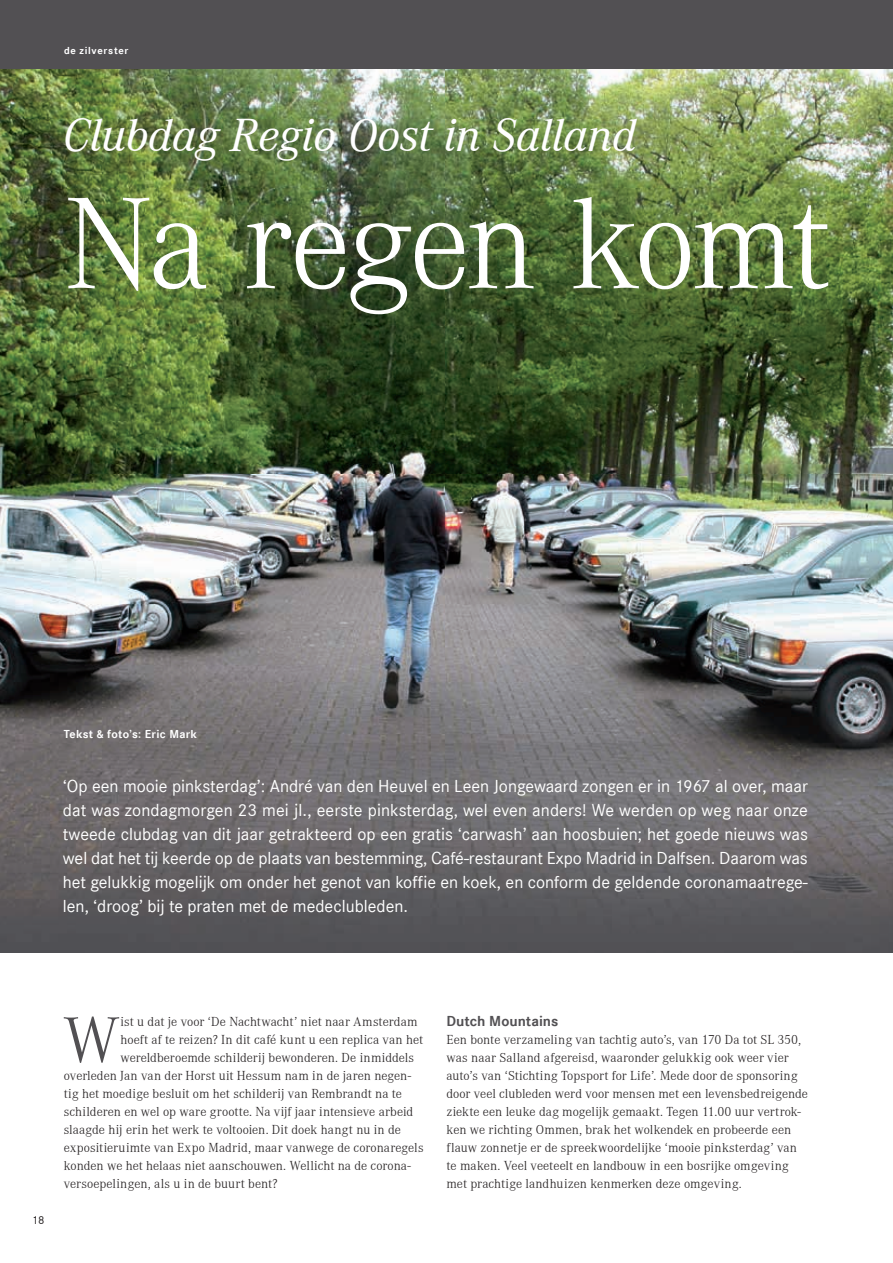
<style>
.page{position:relative;width:893px;height:1263px;background:#fff}
.page>*{position:absolute;margin:0;border:0;box-sizing:border-box;transform-origin:0 0}
.t1{font:300 135px "Corporate A";letter-spacing:-.035em;color:#fff}
.t2{font:300 67.35px "Corporate A";color:#525053}
.t3{font:italic 48px "Corporate A";letter-spacing:-.01em;color:#fff}
.t4{font:18px/24px "Corporate S";color:#fff;text-align:justify}
.t5{font:700 15px "Corporate S";color:#525053}
.t6{font:300 13.5px/18px "Corporate A";letter-spacing:.005em;color:#231f20}
.t7{font:700 12px "Corporate S";letter-spacing:.03em;color:#fff}
.t8{font:12px "Corporate S";color:#231f20}
.t9{font:700 10.5px "Corporate S";letter-spacing:.065em;color:#fff}
</style>
<div class="page">
<img style="left:0;top:68px;width:893px;height:884px">
<div style="left:0;top:0;width:893px;height:68px;background:#525053"></div>
<p class="t9" style="left:64px;top:44px;width:66px">de zilverster</p>
<h3 class="t3" style="left:63px;top:108px;width:575px">Clubdag Regio Oost in Salland</h3>
<h1 class="t1" style="left:64px;top:170px;width:768px">Na regen komt</h1>
<p class="t7" style="left:64px;top:727px;width:135px">Tekst &amp; foto’s: Eric Mark</p>
<p class="t4" style="left:63px;top:774px;width:747px">‘Op een mooie pinksterdag’: André van den Heuvel en Leen Jongewaard zongen er in 1967 al over, maar dat was zondagmorgen 23 mei jl., eerste pinksterdag, wel even anders! We werden op weg naar onze tweede clubdag van dit jaar getrakteerd op een gratis ‘carwash’ aan hoosbuien; het goede nieuws was wel dat het tij keerde op de plaats van bestemming, Café-restaurant Expo Madrid in Dalfsen. Daarom was het gelukkig mogelijk om onder het genot van koffie en koek, en conform de geldende coronamaatrege&shy;len, ‘droog’ bij te praten met de medeclubleden.</p>
<p class="t8" style="left:32px;top:1213px;width:14px">18</p>
<h2 class="t2" style="left:63px;top:1003px;width:59px">W</h2>
<p class="t6" style="left:120px;top:1013px;width:299px">ist u dat je voor ‘De Nachtwacht’ niet naar Amsterdam</p>
<p class="t6" style="left:120px;top:1031px;width:304px">hoeft af te reizen? In dit café kunt u een replica van het</p>
<p class="t6" style="left:120px;top:1049px;width:295px">wereldberoemde schilderij bewonderen. De inmiddels</p>
<p class="t6" style="left:64px;top:1067px;width:349px">overleden Jan van der Horst uit Hessum nam in de jaren negen-</p>
<p class="t6" style="left:64px;top:1085px;width:340px">tig het moedige besluit om het schilderij van Rembrandt na te</p>
<p class="t6" style="left:64px;top:1103px;width:351px">schilderen en wel op ware grootte. Na vijf jaar intensieve arbeid</p>
<p class="t6" style="left:64px;top:1121px;width:339px">slaagde hij erin het werk te voltooien. Dit doek hangt nu in de</p>
<p class="t6" style="left:64px;top:1139px;width:361px">expositieruimte van Expo Madrid, maar vanwege de coronaregels</p>
<p class="t6" style="left:64px;top:1157px;width:349px">konden we het helaas niet aanschouwen. Wellicht na de corona-</p>
<p class="t6" style="left:64px;top:1175px;width:215px">versoepelingen, als u in de buurt bent?</p>
<p class="t5" style="left:446px;top:1013px;width:113px">Dutch Mountains</p>
<p class="t6" style="left:446px;top:1031px;width:363px">Een bonte verzameling van tachtig auto’s, van 170 Da tot SL 350, was naar Salland afgereisd, waaronder gelukkig ook weer vier auto’s van ‘Stichting Topsport for Life’. Mede door de sponsoring door veel clubleden werd voor mensen met een levensbedreigende ziekte een leuke dag mogelijk gemaakt. Tegen 11.00 uur vertrok&shy;ken we richting Ommen, brak het wolkendek en probeerde een flauw zonnetje er de spreekwoordelijke ‘mooie pinksterdag’ van te maken. Veel veeteelt en landbouw in een bosrijke omgeving met prachtige landhuizen kenmerken deze omgeving.</p>
</div>
